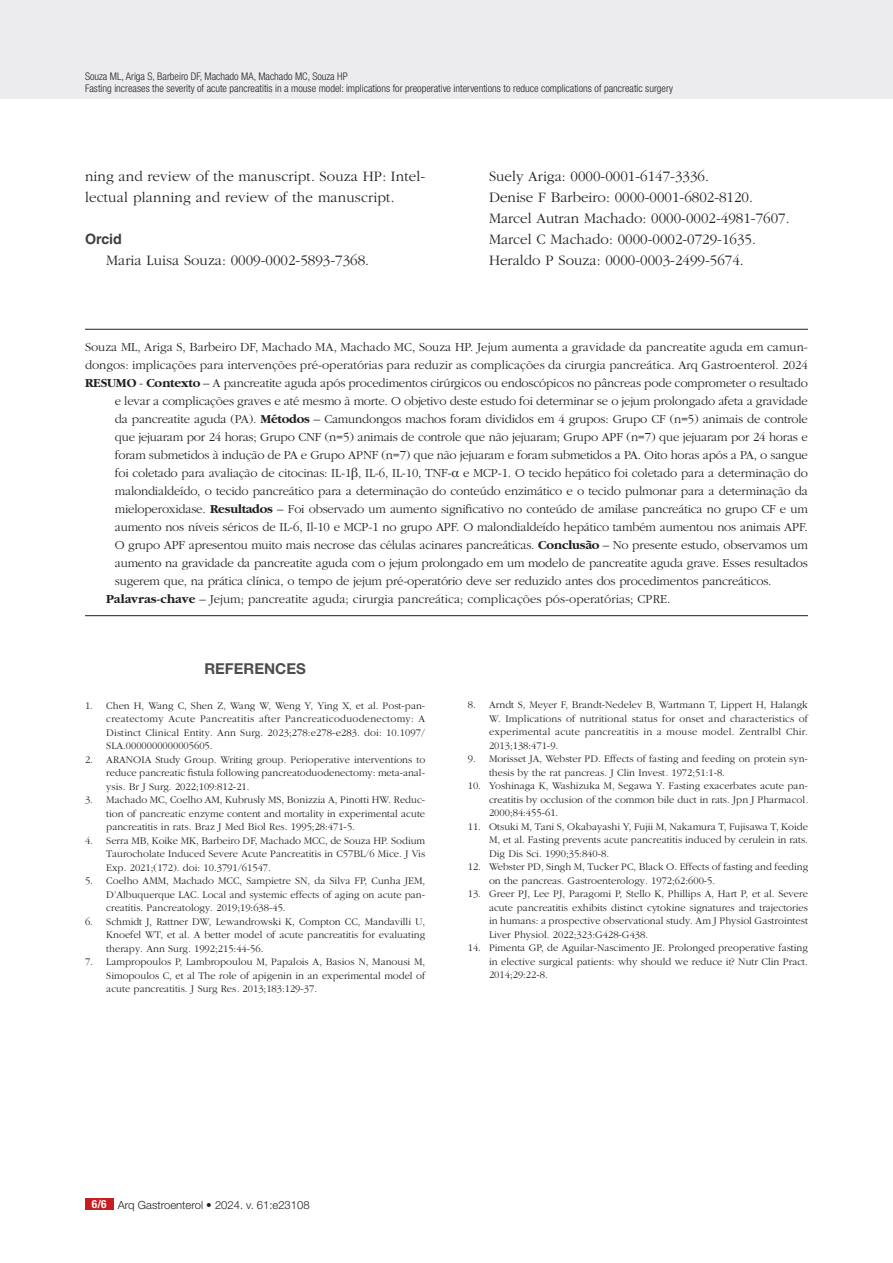
<style>
.page{position:relative;width:893px;height:1263px;background:#fff}
.page>*{position:absolute;margin:0;border:0;box-sizing:border-box;transform-origin:0 0}
.Body_Text{font:300 15px/21px "Garamond";color:#231f20}
.Intertitulo{font:700 15px "Helvetica Neue LT Pro";color:#4b4c4d}
.Body_Topic{font:700 14.25px "Helvetica LT Std";color:#3e3e3f}
.Abst_Port{font:300 12.75px/18px "Garamond";letter-spacing:-.015em;color:#231f20;text-align:justify}
.Abst_Cima{font:300 12.75px/18px "Garamond";color:#231f20}
.Abst_Fim{font:300 12.75px "Garamond";color:#231f20}
.t1{font:300 11.25px "Helvetica Neue LT Pro";color:#231f20}
.Body_Ref{font:300 10.5px/13.5px "Garamond";color:#231f20;text-align:justify}
.t2{font:300 condensed 10.5px/12px "Helvetica Neue LT Pro";color:#231f20}
.s1{font-weight:700}
.s2{font-family:"Times";font-weight:400}
.s3{font-style:italic}
.s4{font-weight:700;font-stretch:condensed;color:#fff}
</style>
<div class="page">
<div style="left:85px;top:1198px;width:29px;height:12px;background:#c61c22"></div>
<div style="left:0;top:0;width:893px;height:99px;background:#ececee"></div>
<hr style="left:85px;top:329px;width:723px;height:1px;background:#231f20">
<hr style="left:85px;top:615px;width:723px;height:1px;background:#231f20">
<p class="t2" style="left:85px;top:70px;width:590px">Souza ML, Ariga S, Barbeiro DF, Machado MA, Machado MC, Souza HP<br>Fasting increases the severity of acute pancreatitis in a mouse model: implications for preoperative interventions to reduce complications of pancreatic surgery</p>
<p class="Body_Text" style="left:85px;top:166px;width:342px">ning and review of the manuscript. Souza HP: Intel&shy;lectual planning and review of the manuscript.</p>
<p class="Body_Topic" style="left:85px;top:231px;width:38px">Orcid</p>
<p class="Body_Text" style="left:106px;top:250px;width:264px">Maria Luisa Souza: 0009-0002-5893-7368.</p>
<p class="Body_Text" style="left:489px;top:166px;width:221px">Suely Ariga: 0000-0001-6147-3336.</p>
<p class="Body_Text" style="left:489px;top:187px;width:266px">Denise F Barbeiro: 0000-0001-6802-8120.</p>
<p class="Body_Text" style="left:489px;top:208px;width:302px">Marcel Autran Machado: 0000-0002-4981-7607.</p>
<p class="Body_Text" style="left:489px;top:229px;width:268px">Marcel C Machado: 0000-0002-0729-1635.</p>
<p class="Body_Text" style="left:489px;top:250px;width:256px">Heraldo P Souza: 0000-0003-2499-5674.</p>
<p class="Abst_Cima" style="left:85px;top:338px;width:724px">Souza ML, Ariga S, Barbeiro DF, Machado MA, Machado MC, Souza HP. Jejum aumenta a gravidade da pancreatite aguda em camun&shy;dongos: implicações para intervenções pré-operatórias para reduzir as complicações da cirurgia pancreática. Arq Gastroenterol. 2024</p>
<p class="Abst_Port" style="left:115px;top:374px;width:695px;text-indent:-30px"><span class="s1">RESUMO</span> - <span class="s1">Contexto</span> – A pancreatite aguda após procedimentos cirúrgicos ou endoscópicos no pâncreas pode comprometer o resultado e levar a complicações graves e até mesmo à morte. O objetivo deste estudo foi determinar se o jejum prolongado afeta a gravidade da pancreatite aguda (PA). <span class="s1">Métodos</span> – Camundongos machos foram divididos em 4 grupos: Grupo CF (n=5) animais de controle que jejuaram por 24 horas; Grupo CNF (n=5) animais de controle que não jejuaram; Grupo APF (n=7) que jejuaram por 24 horas e foram submetidos à indução de PA e Grupo APNF (n=7) que não jejuaram e foram submetidos a PA. Oito horas após a PA, o sangue foi coletado para avaliação de citocinas: IL-1<span class="s2">β</span>, IL-6, IL-10, TNF-<span class="s2">α</span> e MCP-1. O tecido hepático foi coletado para a determinação do malondialdeído, o tecido pancreático para a determinação do conteúdo enzimático e o tecido pulmonar para a determinação da mieloperoxidase. <span class="s1">Resultados</span> – Foi observado um aumento significativo no conteúdo de amilase pancreática no grupo CF e um aumento nos níveis séricos de IL-6, Il-10 e MCP-1 no grupo APF. O malondialdeído hepático também aumentou nos animais APF.<br>O grupo APF apresentou muito mais necrose das células acinares pancreáticas. <span class="s1">Conclusão</span> – No presente estudo, observamos um aumento na gravidade da pancreatite aguda com o jejum prolongado em um modelo de pancreatite aguda grave. Esses resultados sugerem que, na prática clínica, o tempo de jejum pré-operatório deve ser reduzido antes dos procedimentos pancreáticos.</p>
<p class="Abst_Fim" style="left:106px;top:592px;width:566px"><span class="s1">Palavras-chave</span> – Jejum; pancreatite aguda; cirurgia pancreática; complicações pós-operatórias; CPRE.</p>
<p class="Intertitulo" style="left:204px;top:659px;width:103px">REFERENCES</p>
<p class="Body_Ref" style="left:106px;top:699px;width:321px;text-indent:-21px">1. Chen H, Wang C, Shen Z, Wang W, Weng Y, Ying X, et al. Post-pan&shy;createctomy Acute Pancreatitis after Pancreaticoduodenectomy: A Distinct Clinical Entity. Ann Surg. 2023;278:e278-e283. doi: 10.1097/ SLA.0000000000005605.</p>
<p class="Body_Ref" style="left:106px;top:753px;width:320px;text-indent:-21px">2. ARANOIA Study Group. Writing group. Perioperative interventions to reduce pancreatic fistula following pancreatoduodenectomy: meta-anal&shy;ysis. Br J Surg. 2022;109:812-21.</p>
<p class="Body_Ref" style="left:106px;top:793px;width:320px;text-indent:-21px">3. Machado MC, Coelho AM, Kubrusly MS, Bonizzia A, Pinotti HW. Reduc&shy;tion of pancreatic enzyme content and mortality in experimental acute pancreatitis in rats. Braz J Med Biol Res. 1995;28:471-5.</p>
<p class="Body_Ref" style="left:106px;top:834px;width:320px;text-indent:-21px">4. Serra MB, Koike MK, Barbeiro DF, Machado MCC, de Souza HP. Sodium Taurocholate Induced Severe Acute Pancreatitis in C57BL/6 Mice. J Vis Exp. 2021;(172). doi: 10.3791/61547.</p>
<p class="Body_Ref" style="left:106px;top:874px;width:320px;text-indent:-21px">5. Coelho AMM, Machado MCC, Sampietre SN, da Silva FP, Cunha JEM, D’Albuquerque LAC. Local and systemic effects of aging on acute pan&shy;creatitis. Pancreatology. 2019;19:638-45.</p>
<p class="Body_Ref" style="left:106px;top:915px;width:320px;text-indent:-21px">6. Schmidt J, Rattner DW, Lewandrowski K, Compton CC, Mandavilli U, Knoefel WT, et al. A better model of acute pancreatitis for evaluating therapy. Ann Surg. 1992;215:44-56.</p>
<p class="Body_Ref" style="left:106px;top:955px;width:320px;text-indent:-21px">7. Lampropoulos P, Lambropoulou M, Papalois A, Basios N, Manousi M, Simopoulos C, et al The role of apigenin in an experimental model of acute pancreatitis. J Surg Res<span class="s3">.</span> 2013;183:129-37.</p>
<p class="Body_Ref" style="left:489px;top:698px;width:320px;text-indent:-21px">8. Arndt S, Meyer F, Brandt-Nedelev B, Wartmann T, Lippert H, Halangk W. Implications of nutritional status for onset and characteristics of experimental acute pancreatitis in a mouse model. Zentralbl Chir.<br>2013;138:471-9.</p>
<p class="Body_Ref" style="left:489px;top:752px;width:320px;text-indent:-21px">9. Morisset JA, Webster PD. Effects of fasting and feeding on protein syn&shy;thesis by the rat pancreas. J Clin Invest<span class="s3">.</span> 1972;51:1-8.</p>
<p class="Body_Ref" style="left:489px;top:779px;width:320px;text-indent:-21px">10. Yoshinaga K, Washizuka M, Segawa Y. Fasting exacerbates acute pan&shy;creatitis by occlusion of the common bile duct in rats. Jpn J Pharmacol<span class="s3">.<br></span>2000;84:455-61.</p>
<p class="Body_Ref" style="left:489px;top:820px;width:320px;text-indent:-21px">11. Otsuki M, Tani S, Okabayashi Y, Fujii M, Nakamura T, Fujisawa T, Koide M, et al. Fasting prevents acute pancreatitis induced by cerulein in rats.<br>Dig Dis Sci. 1990;35:840-8.</p>
<p class="Body_Ref" style="left:489px;top:860px;width:321px;text-indent:-21px">12. Webster PD, Singh M, Tucker PC, Black O. Effects of fasting and feeding on the pancreas. Gastroenterology. 1972;62:600-5.</p>
<p class="Body_Ref" style="left:489px;top:887px;width:320px;text-indent:-21px">13. Greer PJ, Lee PJ, Paragomi P, Stello K, Phillips A, Hart P, et al. Severe acute pancreatitis exhibits distinct cytokine signatures and trajectories in humans: a prospective observational study. Am J Physiol Gastrointest Liver Physiol. 2022;323:G428-G438.</p>
<p class="Body_Ref" style="left:489px;top:941px;width:320px;text-indent:-21px">14. Pimenta GP, de Aguilar-Nascimento JE. Prolonged preoperative fasting in elective surgical patients: why should we reduce it? Nutr Clin Pract.<br>2014;29:22-8.</p>
<p class="t1" style="left:92px;top:1198px;width:219px"><span class="s4">6/6</span> Arq Gastroenterol • 2024. v. 61:e23108</p>
</div>
